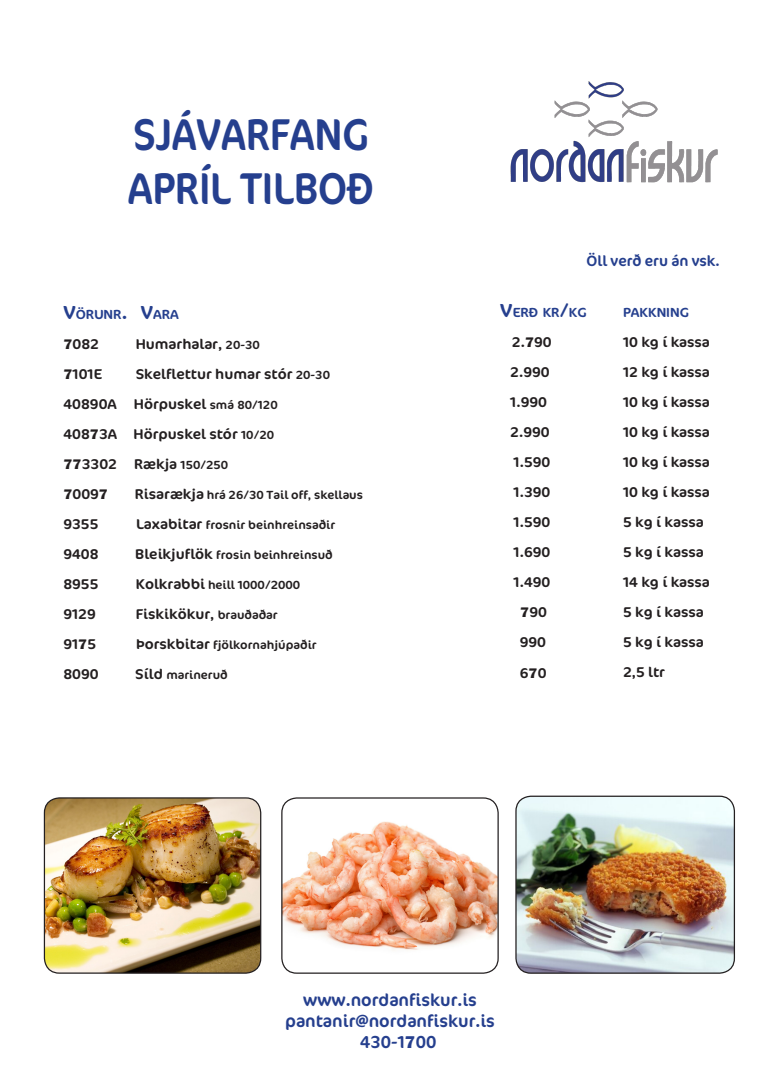
<style>
.page{position:relative;width:780px;height:1088px;background:#fff}
.page>*{position:absolute;margin:0;border:0;box-sizing:border-box;transform-origin:0 0}
.t1{font:44.75px "Cocon";color:#253f8e;scale:.89 1}
.t2{font:17.5px "Cocon";color:#253f8e}
.t3{font:15px "Cocon";color:#253f8e}
.t4{font:14.25px/30px "Cocon";color:#231f20;scale:1.05 1}
.t5{font:13.25px "Cocon";color:#253f8e;scale:1.05 1}
.t6{font:11.88px "Cocon";color:#231f20;scale:1.05 1}
.s1{font-size:19px}
.s2{font-family:"Britannic";font-weight:700}
.s3{font-size:11.88px}
.s4{font-size:14.25px}
</style>
<div class="page">
<img style="left:44px;top:798px;width:217px;height:174px">
<div style="left:44px;top:797px;width:217px;height:177px;border:1px solid #231f20;border-radius:15px"></div>
<img style="left:283px;top:803px;width:215px;height:165px">
<div style="left:281px;top:797px;width:217px;height:177px;border:1px solid #231f20;border-radius:15px"></div>
<img style="left:517px;top:797px;width:216px;height:175px">
<div style="left:515px;top:795px;width:220px;height:179px;border:1px solid #231f20;border-radius:15px"></div>
<img style="left:510px;top:81px;width:208px;height:102px">
<p class="t1" style="left:133px;top:108px;width:266px">SJÁVARFANG</p>
<p class="t1" style="left:128px;top:162px;width:278px">APRÍL TILBOÐ</p>
<p class="t5" style="left:63px;top:306px;width:111px"><span class="s1">V</span>ÖRUNR<span class="s1">. V</span>ARA</p>
<p class="t4" style="left:63px;top:329px;width:36px"><span class="s2">7</span>082</p>
<p class="t4" style="left:136px;top:329px;width:120px">Humarhalar, <span class="s3">20-30</span></p>
<p class="t4" style="left:63px;top:359px;width:38px"><span class="s2">7</span>101E</p>
<p class="t4" style="left:136px;top:359px;width:187px">Skelflettur humar stór <span class="s3">20-30</span></p>
<p class="t4" style="left:63px;top:389px;width:205px">40890A Hörpuskel <span class="s3">smá 80/120</span></p>
<p class="t4" style="left:63px;top:419px;width:202px">408<span class="s2">7</span>3A Hörpuskel stór <span class="s3">10/20</span></p>
<p class="t4" style="left:63px;top:449px;width:158px"><span class="s2">77</span>3302 Rækja <span class="s3">150/250</span></p>
<p class="t4" style="left:63px;top:479px;width:44px"><span class="s2">7</span>009<span class="s2">7</span></p>
<p class="t6" style="left:135px;top:488px;width:219px"><span class="s4">Risarækja</span> hrá 26/30 Tail off, skellaus</p>
<p class="t4" style="left:63px;top:509px;width:35px">9355</p>
<p class="t6" style="left:136px;top:518px;width:191px"><span class="s4">Laxabitar</span> frosnir beinhreinsaðir</p>
<p class="t4" style="left:63px;top:539px;width:35px">9408</p>
<p class="t6" style="left:135px;top:548px;width:190px"><span class="s4">Bleikjuflök</span> frosin beinhreinsuð</p>
<p class="t4" style="left:63px;top:569px;width:35px">8955</p>
<p class="t6" style="left:136px;top:578px;width:158px"><span class="s4">Kolkrabbi</span> heill 1000/2000</p>
<p class="t4" style="left:63px;top:599px;width:32px">9129</p>
<p class="t4" style="left:136px;top:599px;width:137px">Fiskikökur, <span class="s3">brauðaðar</span></p>
<p class="t4" style="left:63px;top:629px;width:33px">91<span class="s2">7</span>5</p>
<p class="t6" style="left:136px;top:638px;width:173px"><span class="s4">Þorskbitar</span> fjölkornahjúpaðir</p>
<p class="t4" style="left:63px;top:659px;width:35px">8090</p>
<p class="t6" style="left:135px;top:668px;width:90px"><span class="s4">Síld</span> marineruð</p>
<p class="t3" style="left:586px;top:252px;width:135px">Öll verð eru án vsk.</p>
<p class="t5" style="left:500px;top:305px;width:84px"><span class="s1">V</span>ERÐ KR<span class="s1">/</span>KG</p>
<p class="t4" style="left:512px;top:328px;width:39px">2.<span class="s2">7</span>90</p>
<p class="t4" style="left:510px;top:358px;width:39px">2.990<br>1.990</p>
<p class="t4" style="left:510px;top:418px;width:39px">2.990</p>
<p class="t4" style="left:513px;top:448px;width:37px">1.590</p>
<p class="t4" style="left:513px;top:478px;width:37px">1.390<br>1.590</p>
<p class="t4" style="left:513px;top:538px;width:37px">1.690</p>
<p class="t4" style="left:513px;top:568px;width:37px;text-align:center">1.490<br><span class="s2">7</span>90</p>
<p class="t4" style="left:519px;top:628px;width:27px">990<br>6<span class="s2">7</span>0</p>
<p class="t5" style="left:623px;top:304px;width:64px">PAKKNING</p>
<p class="t4" style="left:623px;top:327px;width:84px;text-align:justify">10 kg í kassa 12 kg í kassa 10 kg í kassa</p>
<p class="t4" style="left:623px;top:417px;width:84px">10 kg í kassa<br>10 kg í kassa</p>
<p class="t4" style="left:623px;top:477px;width:84px">10 kg í kassa<br>5 kg í kassa</p>
<p class="t4" style="left:623px;top:537px;width:78px">5 kg í kassa</p>
<p class="t4" style="left:623px;top:567px;width:84px">14 kg í kassa</p>
<p class="t4" style="left:623px;top:597px;width:78px">5 kg í kassa</p>
<p class="t4" style="left:623px;top:627px;width:78px">5 kg í kassa</p>
<p class="t4" style="left:623px;top:657px;width:42px">2,5 ltr</p>
<p class="t2" style="left:303px;top:989px;width:175px">www.nordanfiskur.is</p>
<p class="t2" style="left:285px;top:1010px;width:211px">pantanir@nordanfiskur.is</p>
<p class="t2" style="left:360px;top:1031px;width:78px">430-1<span class="s2">7</span>00</p>
</div>
